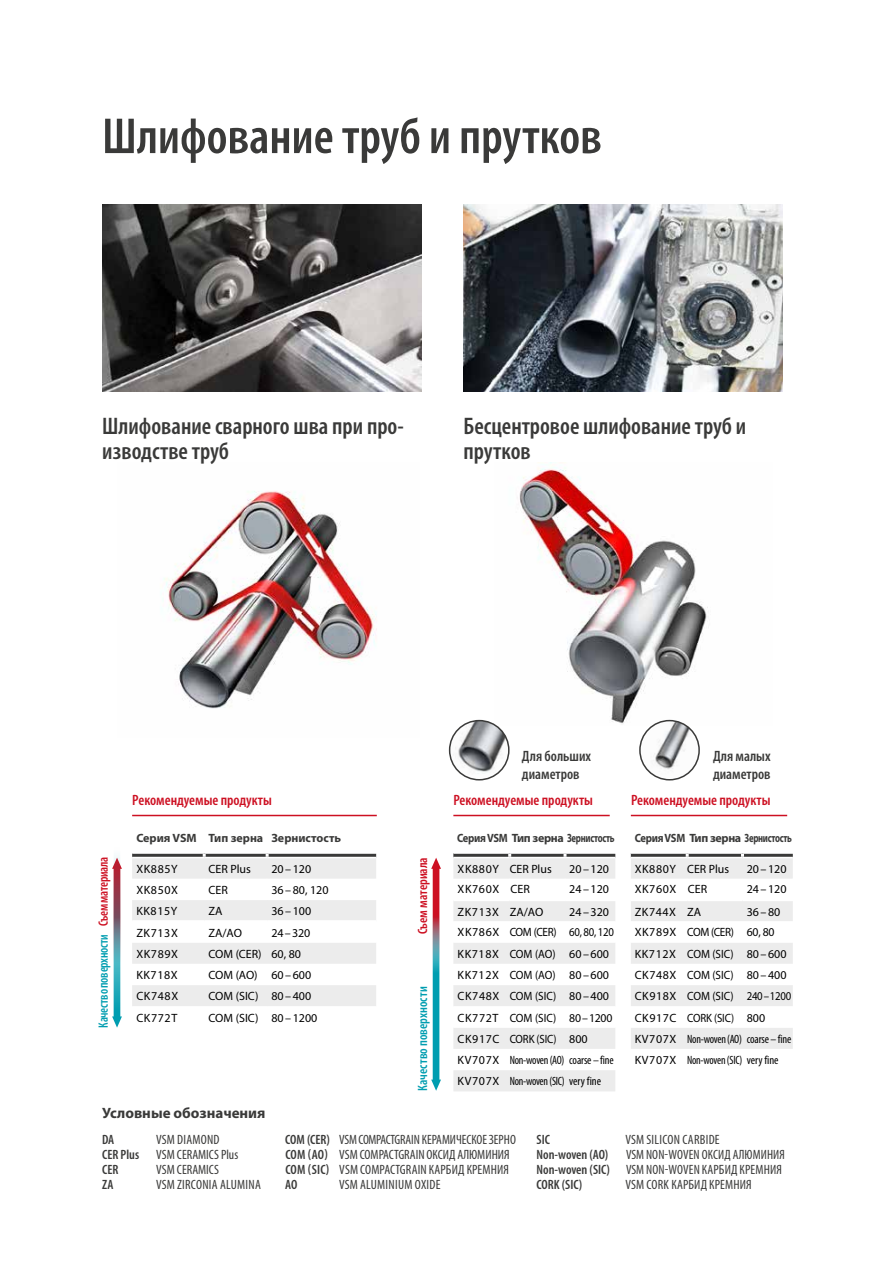
<style>
.page{position:relative;width:885px;height:1263px;background:#fff}
.page>*{position:absolute;margin:0;border:0;box-sizing:border-box;transform-origin:0 0}
.t1{font:600 condensed 51px "Myriad Pro";color:#3a3a39}
.t2{font:600 condensed 24px/25.5px "Myriad Pro";color:#3a3a39}
.t3{font:600 condensed 15px "Myriad Pro";color:#cd1022}
.t4{font:600 condensed 15px/18px "Myriad Pro";color:#3a3a39}
.t5{font:700 15px "Myriad Pro";color:#3a3a39}
.t6{font:condensed 13.5px/15px "Myriad Pro";letter-spacing:.01em;color:#3a3a39}
.t7{font:600 condensed 13.5px "Myriad Pro";color:#3a3a39}
.t8{font:600 condensed 13.5px "Myriad Pro";letter-spacing:-.005em;color:#009db0;scale:.94 1}
.t9{font:600 condensed 13.5px "Myriad Pro";letter-spacing:-.005em;color:#009db0}
.t10{font:600 condensed 13.5px "Myriad Pro";letter-spacing:-.02em;color:#cd1022;scale:.94 1}
.t11{font:600 condensed 13.5px "Myriad Pro";color:#cd1022}
.t12{font:12px/21.1px "Myriad Pro";color:#000}
.t13{font:700 12px "Myriad Pro";letter-spacing:-.03em;color:#3a3a39;scale:.88 1}
.t14{font:12px "Myriad Pro";letter-spacing:.05em;color:#000}
.t15{font:700 12px "Myriad Pro";color:#3a3a39}
.t16{font:12px "Myriad Pro";letter-spacing:.025em;color:#000}
.s1{font-stretch:condensed}
.s2{font-weight:600}
</style>
<div class="page">
<img style="left:494px;top:463px;width:214px;height:262px">
<img style="left:463px;top:204px;width:319px;height:187px">
<img style="left:162px;top:491px;width:215px;height:218px">
<img style="left:102px;top:204px;width:319px;height:187px">
<img style="left:640px;top:721px;width:59px;height:57px">
<div style="left:639px;top:720px;width:60px;height:60px;border:2px solid #3a3a39;border-radius:50%"></div>
<img style="left:449px;top:721px;width:59px;height:59px;border-radius:30px">
<div style="left:449px;top:720px;width:60px;height:60px;border:2px solid #3a3a39;border-radius:50%"></div>
<hr style="left:132px;top:815px;width:245px;height:1px;background:#cd1022">
<hr style="left:453px;top:815px;width:156px;height:1px;background:#cd1022">
<hr style="left:630px;top:815px;width:157px;height:1px;background:#cd1022">
<svg style="left:112px;top:855px;width:10px;height:173px"></svg>
<svg style="left:132px;top:853px;width:244px;height:153px"></svg>
<hr style="left:132px;top:920px;width:72px;height:2px;background:#fff">
<hr style="left:204px;top:920px;width:63px;height:2px;background:#fff">
<hr style="left:267px;top:920px;width:109px;height:2px;background:#fff">
<svg style="left:453px;top:853px;width:162px;height:238px"></svg>
<hr style="left:453px;top:899px;width:56px;height:2px;background:#fff">
<hr style="left:509px;top:899px;width:56px;height:2px;background:#fff">
<hr style="left:565px;top:899px;width:51px;height:2px;background:#fff">
<svg style="left:630px;top:853px;width:163px;height:196px"></svg>
<hr style="left:630px;top:899px;width:57px;height:2px;background:#fff">
<hr style="left:687px;top:899px;width:55px;height:2px;background:#fff">
<hr style="left:742px;top:899px;width:51px;height:2px;background:#fff">
<svg style="left:431px;top:858px;width:10px;height:233px"></svg>
<h1 class="t1" style="left:102px;top:108px;width:501px">Шлифование труб и прутков</h1>
<h2 class="t2" style="left:102px;top:413px;width:303px">Шлифование сварного шва при про&shy;изводстве труб</h2>
<h2 class="t2" style="left:463px;top:413px;width:284px">Бесцентровое шлифование труб и прутков</h2>
<p class="t4" style="left:522px;top:747px;width:71px">Для больших диаметров</p>
<p class="t4" style="left:713px;top:747px;width:59px">Для малых диаметров</p>
<p class="t10" style="left:96px;top:926px;width:75px;rotate:-90deg">Съем материала</p>
<p class="t8" style="left:96px;top:1028px;width:101px;rotate:-90deg">Качество поверхности</p>
<p class="t3" style="left:132px;top:791px;width:141px">Рекомендуемые продукты</p>
<p class="t3" style="left:453px;top:791px;width:141px">Рекомендуемые продукты</p>
<p class="t3" style="left:631px;top:791px;width:141px">Рекомендуемые продукты</p>
<p class="t15" style="left:136px;top:830px;width:206px">Серия VSM Тип зерна Зернистость</p>
<p class="t12" style="left:136px;top:858px;width:43px">XK885Y</p>
<p class="t12" style="left:208px;top:858px;width:44px">CER Plus</p>
<p class="t12" style="left:271px;top:858px;width:41px">20–120</p>
<p class="t12" style="left:136px;top:879px;width:43px">XK850X</p>
<p class="t12" style="left:208px;top:879px;width:21px">CER</p>
<p class="t12" style="left:271px;top:879px;width:59px">36–80, 120</p>
<p class="t12" style="left:136px;top:900px;width:42px">KK815Y</p>
<p class="t12" style="left:208px;top:900px;width:15px">ZA</p>
<p class="t12" style="left:271px;top:900px;width:41px">36–100</p>
<p class="t12" style="left:136px;top:922px;width:43px">ZK713X</p>
<p class="t12" style="left:208px;top:922px;width:35px">ZA/AO</p>
<p class="t12" style="left:271px;top:922px;width:40px">24–320</p>
<p class="t12" style="left:136px;top:943px;width:43px">XK789X</p>
<p class="t12" style="left:208px;top:943px;width:94px">COM (CER) 60, 80</p>
<p class="t12" style="left:136px;top:964px;width:43px">KK718X</p>
<p class="t12" style="left:208px;top:964px;width:104px">COM (AO) 60–600</p>
<p class="t12" style="left:136px;top:985px;width:43px">CK748X</p>
<p class="t12" style="left:208px;top:985px;width:104px">COM (SIC) 80–400</p>
<p class="t12" style="left:136px;top:1007px;width:42px">CK772T</p>
<p class="t12" style="left:208px;top:1007px;width:110px">COM (SIC) 80–1200</p>
<p class="t13" style="left:457px;top:830px;width:180px">Серия VSM Тип зерна Зернистость</p>
<p class="t16" style="left:457px;top:862px;width:96px">XK880Y CER Plus</p>
<p class="t12" style="left:569px;top:858px;width:41px">20–120</p>
<p class="t14" style="left:457px;top:882px;width:74px">XK760X CER</p>
<p class="t12" style="left:569px;top:878px;width:41px">24–120</p>
<p class="t14" style="left:457px;top:904px;width:87px">ZK713X ZA/AO</p>
<p class="t13" style="left:634px;top:830px;width:180px">Серия VSM Тип зерна Зернистость</p>
<p class="t16" style="left:634px;top:862px;width:96px">XK880Y CER Plus</p>
<p class="t12" style="left:746px;top:858px;width:41px">20–120</p>
<p class="t14" style="left:634px;top:882px;width:74px">XK760X CER</p>
<p class="t12" style="left:746px;top:878px;width:41px">24–120</p>
<p class="t14" style="left:634px;top:904px;width:68px">ZK744X ZA</p>
<p class="t11" style="left:415px;top:934px;width:79px;rotate:-90deg">Съем материала</p>
<p class="t12" style="left:457px;top:901px;width:158px;text-indent:112px">24–320<br>XK786X COM (CER) 60, 80, 120<br>KK718X COM (AO) 60–600<br>KK712X COM (AO) 80–600<br>CK748X COM (SIC) 80–400<br>CK772T COM (SIC) 80–1200<br>CK917C CORK (SIC) 800<br>KV707X <span class="s1">Non-woven (AO) coarse –fine<br></span>KV707X <span class="s1">Non-woven (SIC) very fine</span></p>
<p class="t12" style="left:634px;top:901px;width:158px;text-indent:112px">36–80<br>XK789X COM (CER) 60, 80<br>KK712X COM (SIC) 80–600<br>CK748X COM (SIC) 80–400<br>CK918X COM (SIC) 240–1200<br>CK917C CORK (SIC) 800<br>KV707X <span class="s1">Non-woven (AO) coarse –fine<br></span>KV707X <span class="s1">Non-woven (SIC) very fine</span></p>
<p class="t9" style="left:415px;top:1091px;width:106px;rotate:-90deg">Качество поверхности</p>
<p class="t5" style="left:102px;top:1103px;width:165px">Условные обозначения</p>
<p class="t7" style="left:102px;top:1132px;width:14px">DA</p>
<p class="t6" style="left:156px;top:1131px;width:65px">VSM DIAMOND</p>
<p class="t7" style="left:102px;top:1147px;width:38px">CER Plus</p>
<p class="t6" style="left:156px;top:1146px;width:83px">VSM CERAMICS Plus</p>
<p class="t7" style="left:102px;top:1162px;width:18px">CER</p>
<p class="t6" style="left:156px;top:1161px;width:64px">VSM CERAMICS</p>
<p class="t7" style="left:102px;top:1177px;width:13px">ZA</p>
<p class="t6" style="left:156px;top:1176px;width:106px">VSM ZIRCONIA ALUMINA</p>
<p class="t6" style="left:285px;top:1131px;width:232px"><span class="s2">COM (CER)</span> VSM COMPACTGRAIN КЕРАМИЧЕСКОЕ ЗЕРНО <span class="s2">COM (AO)</span> VSM COMPACTGRAIN ОКСИД АЛЮМИНИЯ <span class="s2">COM (SIC)</span> VSM COMPACTGRAIN КАРБИД КРЕМНИЯ <span class="s2">AO</span></p>
<p class="t6" style="left:339px;top:1176px;width:103px">VSM ALUMINIUM OXIDE</p>
<p class="t7" style="left:536px;top:1132px;width:15px">SIC</p>
<p class="t6" style="left:625px;top:1131px;width:96px">VSM SILICON CARBIDE</p>
<p class="t7" style="left:536px;top:1147px;width:73px">Non-woven (AO)</p>
<p class="t6" style="left:536px;top:1146px;width:250px;text-indent:89px">VSM NON-WOVEN ОКСИД АЛЮМИНИЯ<br><span class="s2">Non-woven (SIC)</span> VSM NON-WOVEN КАРБИД КРЕМНИЯ<br><span class="s2">CORK (SIC)</span></p>
<p class="t6" style="left:625px;top:1176px;width:127px">VSM CORK КАРБИД КРЕМНИЯ</p>
</div>
